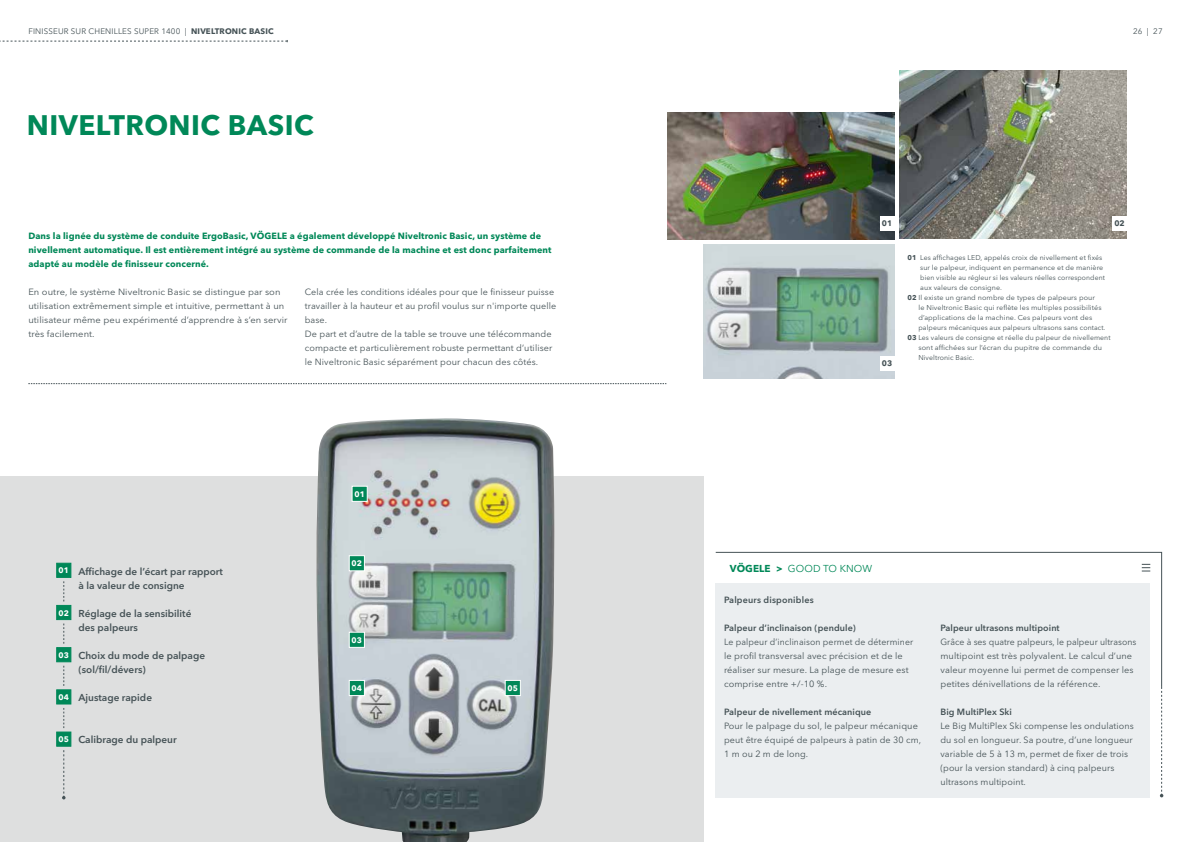
<style>
.page{position:relative;width:1191px;height:842px;background:#fff}
.page>*{position:absolute;margin:0;border:0;box-sizing:border-box;transform-origin:0 0}
.t1{font:700 28px "Avenir Next LT Pro";letter-spacing:.015em;color:#008858}
.t2{font:600 10px/14px "Avenir Next LT Pro";color:#455256}
.t3{font:10px "Avenir Next LT Pro";letter-spacing:.01em;color:#008858}
.t4{font:9px/14px "Avenir Next LT Pro";letter-spacing:.01em;color:#455256}
.t5{font:700 9px/14px "Avenir Next LT Pro";letter-spacing:.01em;color:#008858}
.t6{font:9px/14px "Avenir Next LT Pro";letter-spacing:.01em;color:#455256;scale:1.04 1}
.t7{font:600 9px "Avenir Next LT Pro";letter-spacing:.01em;color:#455256}
.t8{font:8px "Avenir Next LT Pro";letter-spacing:.02em;color:#455256}
.t9{font:700 8px "Avenir Next LT Pro";color:#fff}
.t10{font:700 8px "Avenir Next LT Pro";color:#455256}
.t11{font:7px "Avenir Next LT Pro";letter-spacing:.01em;color:#455256}
.t12{font:7px "Avenir Next LT Pro";letter-spacing:.01em;color:#455256;scale:1.05 1}
.s1{font-weight:700}
</style>
<div class="page">
<div style="left:0;top:477px;width:703px;height:365px;background:#dedfdf"></div>
<img style="left:703px;top:245px;width:191px;height:134px">
<img style="left:899px;top:71px;width:227px;height:168px">
<div style="left:1112px;top:216px;width:14px;height:14px;background:#fff"></div>
<div style="left:880px;top:356px;width:14px;height:14px;background:#fff"></div>
<img style="left:667px;top:113px;width:227px;height:126px">
<div style="left:880px;top:216px;width:14px;height:14px;background:#fff"></div>
<svg style="left:28px;top:383px;width:638px;height:1px"></svg>
<img style="left:315px;top:418px;width:239px;height:424px">
<svg style="left:351px;top:485px;width:17px;height:17px"></svg>
<svg style="left:348px;top:555px;width:17px;height:17px"></svg>
<svg style="left:348px;top:679px;width:17px;height:17px"></svg>
<svg style="left:504px;top:679px;width:17px;height:17px"></svg>
<svg style="left:348px;top:631px;width:17px;height:17px"></svg>
<svg style="left:64px;top:623px;width:1px;height:21px"></svg>
<svg style="left:64px;top:666px;width:1px;height:20px"></svg>
<svg style="left:64px;top:581px;width:1px;height:20px"></svg>
<div style="left:56px;top:563px;width:15px;height:15px;background:#008858;border:1px solid #008858"></div>
<div style="left:56px;top:605px;width:15px;height:15px;background:#008858;border:1px solid #008858"></div>
<div style="left:56px;top:647px;width:15px;height:15px;background:#008858;border:1px solid #008858"></div>
<div style="left:56px;top:689px;width:15px;height:15px;background:#008858;border:1px solid #008858"></div>
<svg style="left:62px;top:750px;width:4px;height:49px"></svg>
<svg style="left:64px;top:708px;width:1px;height:20px"></svg>
<div style="left:56px;top:731px;width:15px;height:16px;background:#008858;border:1px solid #008858"></div>
<div style="left:715px;top:583px;width:435px;height:214px;background:#ebeef0"></div>
<svg style="left:715px;top:552px;width:447px;height:135px"></svg>
<svg style="left:1159px;top:687px;width:4px;height:110px"></svg>
<svg style="left:1141px;top:564px;width:9px;height:8px"></svg>
<svg style="left:0;top:40px;width:288px;height:2px"></svg>
<p class="t8" style="left:28px;top:27px;width:247px">FINISSEUR SUR CHENILLES SUPER 1400 | <span class="s1">NIVELTRONIC BASIC</span></p>
<h1 class="t1" style="left:27px;top:108px;width:288px">NIVELTRONIC BASIC</h1>
<p class="t5" style="left:28px;top:229px;width:525px">Dans la lignée du système de conduite ErgoBasic, VÖGELE a également développé Niveltronic Basic, un système de nivellement automatique. Il est entièrement intégré au système de commande de la machine et est donc parfaitement adapté au modèle de finisseur concerné.</p>
<p class="t6" style="left:28px;top:285px;width:251px">En outre, le système Niveltronic Basic se distingue par son utilisation extrêmement simple et intuitive, permettant à un utilisateur même peu expérimenté d’apprendre à s’en servir très facilement.</p>
<p class="t4" style="left:305px;top:285px;width:253px">Cela crée les conditions idéales pour que le finisseur puisse travailler à la hauteur et au profil voulus sur n'importe quelle base.<br>De part et d’autre de la table se trouve une télécommande compacte et particulièrement robuste permettant d’utiliser le Niveltronic Basic séparément pour chacun des côtés.</p>
<p class="t9" style="left:59px;top:566px;width:12px">01</p>
<p class="t9" style="left:59px;top:608px;width:12px">02</p>
<p class="t9" style="left:59px;top:650px;width:12px">03</p>
<p class="t9" style="left:59px;top:692px;width:12px">04</p>
<p class="t9" style="left:59px;top:734px;width:12px">05</p>
<p class="t2" style="left:78px;top:564px;width:146px">Affichage de l’écart par rapport à la valeur de consigne</p>
<p class="t2" style="left:78px;top:606px;width:114px">Réglage de la sensibilité des palpeurs</p>
<p class="t2" style="left:78px;top:648px;width:128px">Choix du mode de palpage (sol/fil/dévers)</p>
<p class="t2" style="left:78px;top:690px;width:75px">Ajustage rapide</p>
<p class="t2" style="left:78px;top:732px;width:100px">Calibrage du palpeur</p>
<p class="t9" style="left:354px;top:489px;width:12px">01</p>
<p class="t9" style="left:352px;top:558px;width:12px">02</p>
<p class="t9" style="left:352px;top:635px;width:12px">03</p>
<p class="t9" style="left:352px;top:683px;width:12px">04</p>
<p class="t9" style="left:507px;top:683px;width:12px">05</p>
<p class="t8" style="left:1133px;top:27px;width:31px">26 | 27</p>
<p class="t10" style="left:882px;top:219px;width:12px">01</p>
<p class="t10" style="left:882px;top:359px;width:12px">03</p>
<p class="t10" style="left:1114px;top:219px;width:12px">02</p>
<p class="t11" style="left:907px;top:253px;width:196px"><span class="s1">01</span> Les affichages LED, appelés croix de nivellement et fixés</p>
<p class="t11" style="left:920px;top:263px;width:184px">sur le palpeur, indiquent en permanence et de manière</p>
<p class="t11" style="left:920px;top:273px;width:186px">bien visible au régleur si les valeurs réelles correspondent</p>
<p class="t11" style="left:920px;top:283px;width:83px">aux valeurs de consigne.</p>
<p class="t11" style="left:907px;top:293px;width:189px"><span class="s1">02</span> Il existe un grand nombre de types de palpeurs pour</p>
<p class="t11" style="left:918px;top:303px;width:184px">le Niveltronic Basic qui reflète les multiples possibilités</p>
<p class="t11" style="left:918px;top:313px;width:175px">d’applications de la machine. Ces palpeurs vont des</p>
<p class="t11" style="left:918px;top:323px;width:188px">palpeurs mécaniques aux palpeurs ultrasons sans contact.</p>
<p class="t11" style="left:907px;top:333px;width:205px"><span class="s1">03</span> Les valeurs de consigne et réelle du palpeur de nivellement</p>
<p class="t12" style="left:918px;top:343px;width:176px">sont affichées sur l’écran du pupitre de commande du</p>
<p class="t11" style="left:918px;top:353px;width:57px">Niveltronic Basic.</p>
<p class="t3" style="left:730px;top:562px;width:144px"><span class="s1">VÖGELE &gt;</span> GOOD TO KNOW</p>
<p class="t7" style="left:724px;top:594px;width:91px">Palpeurs disponibles</p>
<p class="t7" style="left:724px;top:622px;width:133px">Palpeur d’inclinaison (pendule)</p>
<p class="t4" style="left:724px;top:635px;width:191px">Le palpeur d’inclinaison permet de déterminer le profil transversal avec précision et de le réaliser sur mesure. La plage de mesure est comprise entre +/-10 %.</p>
<p class="t7" style="left:724px;top:706px;width:149px">Palpeur de nivellement mécanique</p>
<p class="t4" style="left:724px;top:719px;width:198px">Pour le palpage du sol, le palpeur mécanique peut être équipé de palpeurs à patin de 30 cm,<br>1 m ou 2 m de long.</p>
<p class="t7" style="left:940px;top:622px;width:121px">Palpeur ultrasons multipoint</p>
<p class="t4" style="left:940px;top:635px;width:197px">Grâce à ses quatre palpeurs, le palpeur ultrasons multipoint est très polyvalent. Le calcul d’une valeur moyenne lui permet de compenser les petites dénivellations de la référence.</p>
<p class="t7" style="left:940px;top:706px;width:73px">Big MultiPlex Ski</p>
<p class="t4" style="left:940px;top:719px;width:195px">Le Big MultiPlex Ski compense les ondulations du sol en longueur. Sa poutre, d’une longueur variable de 5 à 13 m, permet de fixer de trois (pour la version standard) à cinq palpeurs ultrasons multipoint.</p>
</div>
